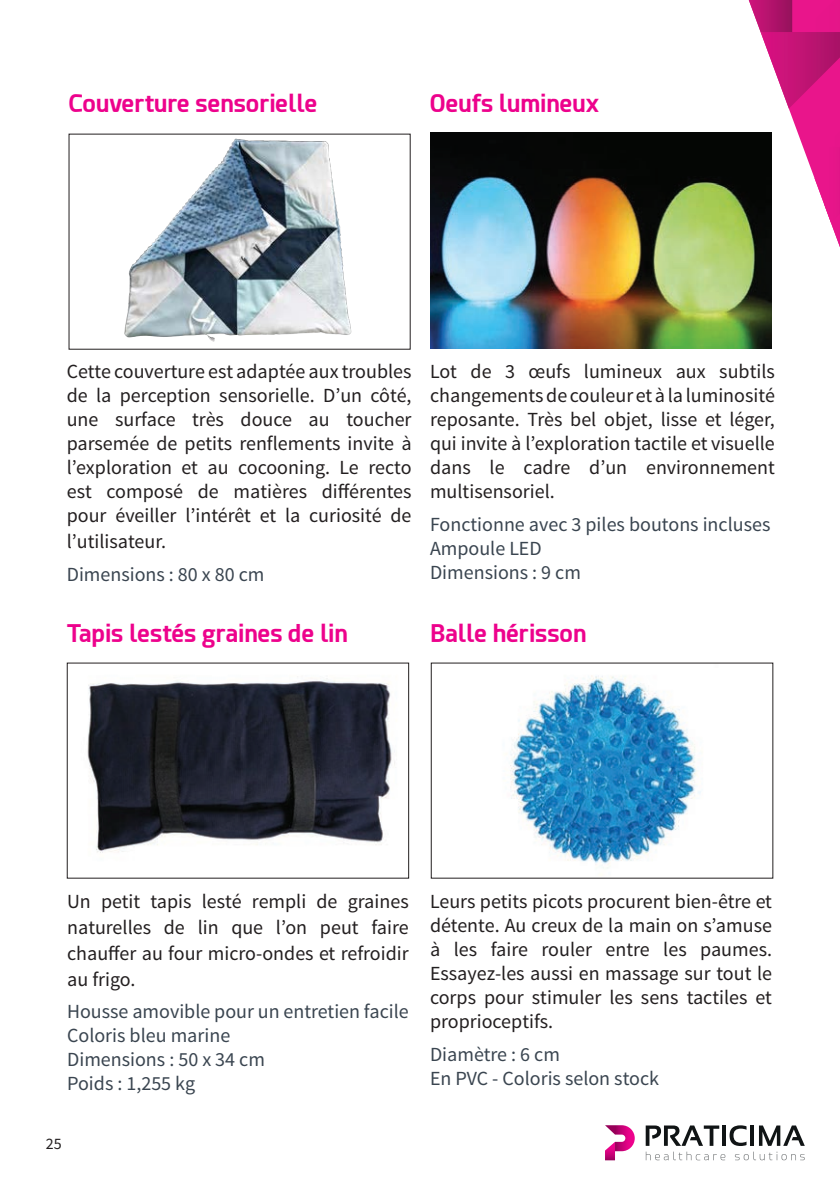
<style>
.page{position:relative;width:840px;height:1191px;background:#fff}
.page>*{position:absolute;margin:0;border:0;box-sizing:border-box;transform-origin:0 0}
.Texte_courant{font:700 24px "Esphimere";color:#ed028c}
.Titre_1_page_2{font:20px/24px "Source Sans Pro";color:#231f20;text-align:justify}
.Titre_1_page_2-2{font:20px "Source Sans Pro";color:#3a4550}
.t1{font:16px "Source Sans Pro";color:#231f20}
</style>
<div class="page">
<svg style="left:645px;top:1125px;width:159px;height:35px"></svg>
<svg style="left:605px;top:1125px;width:29px;height:35px"></svg>
<svg style="left:742px;top:0;width:97px;height:293px"></svg>
<img style="left:430px;top:133px;width:341px;height:215px">
<img style="left:510px;top:675px;width:191px;height:193px">
<img style="left:124px;top:138px;width:228px;height:204px">
<img style="left:87px;top:680px;width:308px;height:173px">
<p class="Texte_courant" style="left:69px;top:88px;width:250px">Couverture sensorielle</p>
<p class="Texte_courant" style="left:430px;top:88px;width:170px">Oeufs lumineux</p>
<p class="Titre_1_page_2" style="left:67px;top:360px;width:346px">Cette couverture est adaptée aux troubles de la perception sensorielle. D’un côté, une surface très douce au toucher parsemée de petits renflements invite à l’exploration et au cocooning. Le recto est composé de matières différentes pour éveiller l’intérêt et la curiosité de</p>
<p class="Titre_1_page_2" style="left:67px;top:530px;width:101px">l’utilisateur.</p>
<p class="Titre_1_page_2-2" style="left:67px;top:561px;width:199px">Dimensions : 80 x 80 cm</p>
<p class="Texte_courant" style="left:67px;top:618px;width:282px">Tapis lestés graines de lin</p>
<p class="Titre_1_page_2" style="left:430px;top:360px;width:346px">Lot de 3 œufs lumineux aux subtils changements de couleur et à la luminosité reposante. Très bel objet, lisse et léger, qui invite à l’exploration tactile et visuelle dans le cadre d’un environnement multisensoriel.</p>
<p class="Titre_1_page_2-2" style="left:430px;top:511px;width:341px">Fonctionne avec 3 piles boutons incluses</p>
<p class="Titre_1_page_2-2" style="left:430px;top:535px;width:113px">Ampoule LED</p>
<p class="Titre_1_page_2-2" style="left:430px;top:559px;width:152px">Dimensions : 9 cm</p>
<p class="Texte_courant" style="left:430px;top:618px;width:158px">Balle hérisson</p>
<p class="Titre_1_page_2" style="left:67px;top:888px;width:343px;line-height:26px">Un petit tapis lesté rempli de graines naturelles de lin que l’on peut faire chauffer au four micro-ondes et refroidir au frigo.</p>
<p class="Titre_1_page_2-2" style="left:67px;top:999px;width:343px">Housse amovible pour un entretien facile</p>
<p class="Titre_1_page_2-2" style="left:67px;top:1023px;width:164px">Coloris bleu marine</p>
<p class="Titre_1_page_2-2" style="left:67px;top:1047px;width:199px">Dimensions : 50 x 34 cm</p>
<p class="Titre_1_page_2-2" style="left:67px;top:1071px;width:129px">Poids : 1,255 kg</p>
<p class="t1" style="left:46px;top:1133px;width:17px">25</p>
<p class="Titre_1_page_2" style="left:430px;top:890px;width:343px">Leurs petits picots procurent bien-être et détente. Au creux de la main on s’amuse à les faire rouler entre les paumes.<br>Essayez-les aussi en massage sur tout le corps pour stimuler les sens tactiles et proprioceptifs.</p>
<p class="Titre_1_page_2-2" style="left:430px;top:1041px;width:131px">Diamètre : 6 cm</p>
<p class="Titre_1_page_2-2" style="left:430px;top:1065px;width:230px">En PVC - Coloris selon stock</p>
</div>
